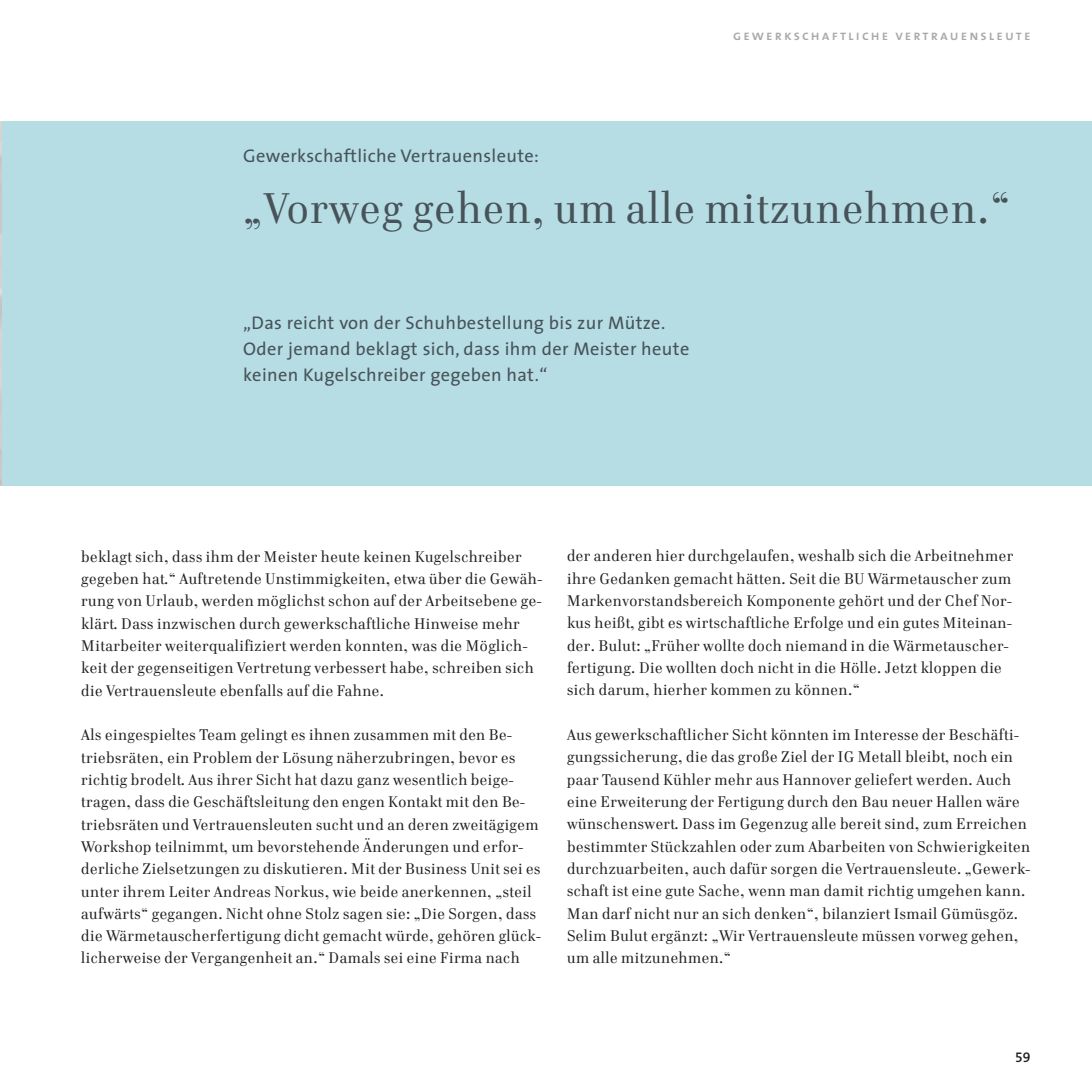
<style>
.page{position:relative;width:1092px;height:1092px;background:#fff}
.page>*{position:absolute;margin:0;border:0;box-sizing:border-box;transform-origin:0 0}
.t1{font:43.75px "Cellini TF";letter-spacing:.03em;color:#475359}
.t2{font:18.38px/25.7px "The Sans";letter-spacing:.02em;color:#475359}
.t3{font:15.75px/22.4px "Cellini TF";letter-spacing:.03em;color:#231f20}
.t4{font:14px "The Sans Semi Bold Caps";letter-spacing:.15em;color:#a8a9ad}
.t5{font:14px "The Sans Semi Bold Expert";color:#231f20}
</style>
<div class="page">
<div style="left:0;top:121px;width:1091px;height:364px;background:#b6dde4"></div>
<img style="left:0;top:121px;width:1px;height:364px">
<p class="t2" style="left:243px;top:142px;width:297px">Gewerkschaftliche Vertrauensleute:</p>
<p class="t4" style="left:733px;top:23px;width:299px">gewerkschaftliche vertrauensleute</p>
<h1 class="t1" style="left:243px;top:183px;width:768px">„Vorweg gehen, um alle mitzunehmen.“</h1>
<p class="t2" style="left:243px;top:309px;width:447px">„Das reicht von der Schuhbestellung bis zur Mütze.<br>Oder jemand beklagt sich, dass ihm der Meister heute keinen Kugelschreiber gegeben hat.“</p>
<p class="t3" style="left:81px;top:545px;width:462px">beklagt sich, dass ihm der Meister heute keinen Kugelschreiber gegeben hat.“ Auftretende Unstimmigkeiten, etwa über die Gewäh&shy;rung von Urlaub, werden möglichst schon auf der Arbeitsebene ge&shy;klärt. Dass inzwischen durch gewerkschaftliche Hinweise mehr Mitarbeiter weiterqualifiziert werden konnten, was die Möglich&shy;keit der gegenseitigen Vertretung verbessert habe, schreiben sich die Vertrauensleute ebenfalls auf die Fahne.</p>
<p class="t3" style="left:81px;top:723px;width:461px">Als eingespieltes Team gelingt es ihnen zusammen mit den Be&shy;triebsräten, ein Problem der Lösung näherzubringen, bevor es richtig brodelt. Aus ihrer Sicht hat dazu ganz wesentlich beige&shy;tragen, dass die Geschäftsleitung den engen Kontakt mit den Be&shy;triebsräten und Vertrauensleuten sucht und an deren zweitägigem Workshop teilnimmt, um bevorstehende Änderungen und erfor&shy;derliche Zielsetzungen zu diskutieren. Mit der Business Unit sei es unter ihrem Leiter Andreas Norkus, wie beide anerkennen, „steil aufwärts“ gegangen. Nicht ohne Stolz sagen sie: „Die Sorgen, dass die Wärmetauscherfertigung dicht gemacht würde, gehören glück&shy;licherweise der Vergangenheit an.“ Damals sei eine Firma nach</p>
<p class="t3" style="left:567px;top:544px;width:447px">der anderen hier durchgelaufen, weshalb sich die Arbeitnehmer ihre Gedanken gemacht hätten. Seit die BU Wärmetauscher zum Markenvorstandsbereich Komponente gehört und der Chef Nor&shy;kus heißt, gibt es wirtschaftliche Erfolge und ein gutes Miteinan&shy;der. Bulut: „Früher wollte doch niemand in die Wärmetauscher&shy;fertigung. Die wollten doch nicht in die Hölle. Jetzt kloppen die sich darum, hierher kommen zu können.“</p>
<p class="t3" style="left:567px;top:723px;width:464px">Aus gewerkschaftlicher Sicht könnten im Interesse der Beschäfti&shy;gungssicherung, die das große Ziel der IG Metall bleibt, noch ein paar Tausend Kühler mehr aus Hannover geliefert werden. Auch eine Erweiterung der Fertigung durch den Bau neuer Hallen wäre wünschenswert. Dass im Gegenzug alle bereit sind, zum Erreichen bestimmter Stückzahlen oder zum Abarbeiten von Schwierigkeiten durchzuarbeiten, auch dafür sorgen die Vertrauensleute. „Gewerk&shy;schaft ist eine gute Sache, wenn man damit richtig umgehen kann.<br>Man darf nicht nur an sich denken“, bilanziert Ismail Gümüsgöz.<br>Selim Bulut ergänzt: „Wir Vertrauensleute müssen vorweg gehen, um alle mitzunehmen.“</p>
<p class="t5" style="left:1015px;top:1045px;width:17px">59</p>
</div>
